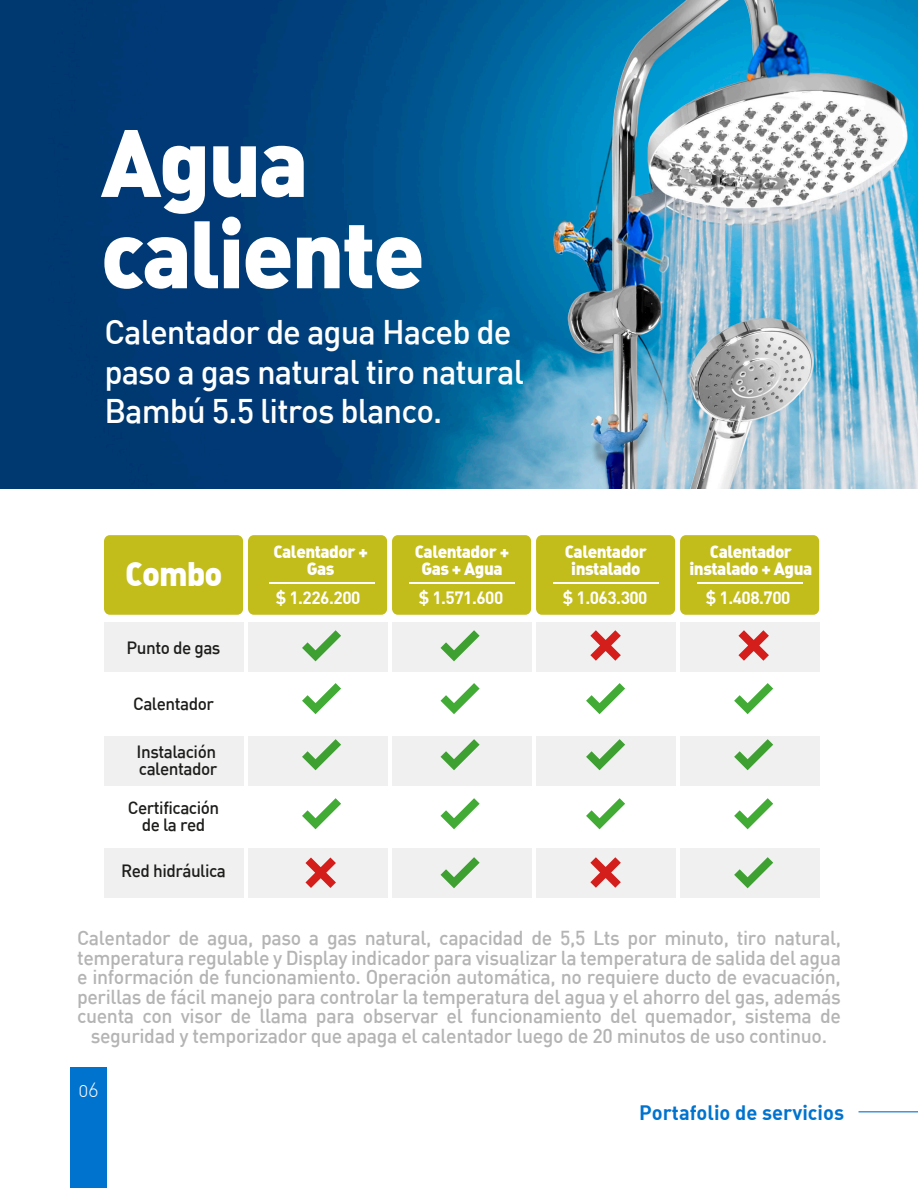
<style>
.page{position:relative;width:918px;height:1188px;background:#fff}
.page>*{position:absolute;margin:0;border:0;box-sizing:border-box;transform-origin:0 0}
.t1{font:94.05px/91.3px "DIN Black Alternate";letter-spacing:-.03em;color:#fff}
.t2{font:500 33.45px/39.6px "DIN";letter-spacing:-.03em;color:#fff}
.t3{font:33.3px "DIN Black Alternate";letter-spacing:-.03em;color:#fff}
.t4{font:20.4px "DIN Bold Alternate";color:#0073ce}
.t5{font:500 19.8px/19.5px "DIN";letter-spacing:-.02em;color:#b4b4b4;text-align:center}
.t6{font:19.65px "DIN Light Alternate";color:#fff}
.t7{font:17.4px/17px "DIN Black Alternate";letter-spacing:-.03em;color:#fff;text-align:center}
.t8{font:500 17.4px/17px "DIN";letter-spacing:-.03em;color:#1d1d1b}
.t9{font:17.4px "DIN Bold";letter-spacing:-.03em;color:#fff}
</style>
<div class="page">
<img style="left:0;top:0;width:918px;height:488px">
<div style="left:104px;top:622px;width:139px;height:50px;background:#f0f0f0"></div>
<div style="left:248px;top:535px;width:139px;height:80px;background:#c3bd1c;border-radius:6px"></div>
<div style="left:104px;top:535px;width:139px;height:80px;background:#c3bd1c;border-radius:6px"></div>
<div style="left:392px;top:535px;width:139px;height:80px;background:#c3bd1c;border-radius:6px"></div>
<div style="left:536px;top:535px;width:139px;height:80px;background:#c3bd1c;border-radius:6px"></div>
<div style="left:680px;top:535px;width:139px;height:80px;background:#c3bd1c;border-radius:6px"></div>
<div style="left:104px;top:736px;width:139px;height:49px;background:#f0f0f0"></div>
<div style="left:104px;top:848px;width:139px;height:49px;background:#f0f0f0"></div>
<div style="left:248px;top:622px;width:139px;height:50px;background:#f0f0f0"></div>
<div style="left:248px;top:736px;width:139px;height:49px;background:#f0f0f0"></div>
<div style="left:248px;top:848px;width:139px;height:49px;background:#f0f0f0"></div>
<div style="left:392px;top:622px;width:139px;height:50px;background:#f0f0f0"></div>
<div style="left:392px;top:736px;width:139px;height:49px;background:#f0f0f0"></div>
<div style="left:392px;top:848px;width:139px;height:49px;background:#f0f0f0"></div>
<div style="left:536px;top:622px;width:139px;height:50px;background:#f0f0f0"></div>
<div style="left:536px;top:736px;width:139px;height:49px;background:#f0f0f0"></div>
<div style="left:536px;top:848px;width:139px;height:49px;background:#f0f0f0"></div>
<div style="left:680px;top:622px;width:139px;height:50px;background:#f0f0f0"></div>
<div style="left:680px;top:736px;width:139px;height:49px;background:#f0f0f0"></div>
<div style="left:680px;top:848px;width:139px;height:49px;background:#f0f0f0"></div>
<hr style="left:269px;top:583px;width:105px;height:1px;background:#fff">
<hr style="left:409px;top:583px;width:105px;height:1px;background:#fff">
<hr style="left:553px;top:583px;width:105px;height:1px;background:#fff">
<hr style="left:697px;top:583px;width:105px;height:1px;background:#fff">
<hr style="left:859px;top:1111px;width:59px;height:1px;background:#0073ce">
<svg style="left:302px;top:630px;width:39px;height:31px"></svg>
<svg style="left:302px;top:683px;width:39px;height:31px"></svg>
<svg style="left:302px;top:739px;width:39px;height:31px"></svg>
<svg style="left:302px;top:798px;width:39px;height:31px"></svg>
<svg style="left:441px;top:630px;width:39px;height:31px"></svg>
<svg style="left:441px;top:683px;width:39px;height:31px"></svg>
<svg style="left:441px;top:739px;width:39px;height:31px"></svg>
<svg style="left:441px;top:798px;width:39px;height:31px"></svg>
<svg style="left:586px;top:683px;width:39px;height:31px"></svg>
<svg style="left:586px;top:739px;width:39px;height:31px"></svg>
<svg style="left:586px;top:798px;width:39px;height:31px"></svg>
<svg style="left:441px;top:857px;width:39px;height:31px"></svg>
<svg style="left:734px;top:683px;width:39px;height:31px"></svg>
<svg style="left:734px;top:739px;width:39px;height:31px"></svg>
<svg style="left:734px;top:798px;width:39px;height:31px"></svg>
<svg style="left:734px;top:857px;width:39px;height:31px"></svg>
<svg style="left:305px;top:858px;width:31px;height:30px"></svg>
<svg style="left:590px;top:630px;width:31px;height:31px"></svg>
<svg style="left:738px;top:630px;width:31px;height:31px"></svg>
<svg style="left:590px;top:857px;width:31px;height:31px"></svg>
<div style="left:71px;top:1068px;width:36px;height:120px;background:#0073ce"></div>
<h1 class="t1" style="left:101px;top:112px;width:326px">Agua caliente</h1>
<h2 class="t2" style="left:104px;top:311px;width:421px">Calentador de agua Haceb de paso a gas natural tiro natural<br>Bambú 5.5 litros blanco.</h2>
<h3 class="t3" style="left:125px;top:551px;width:99px">Combo</h3>
<p class="t8" style="left:127px;top:639px;width:95px">Punto de gas</p>
<p class="t8" style="left:133px;top:695px;width:82px">Calentador</p>
<p class="t8" style="left:137px;top:743px;width:82px">Instalación calentador</p>
<p class="t8" style="left:128px;top:798px;width:93px;text-align:center">Certificación de la red</p>
<p class="t8" style="left:121px;top:862px;width:107px">Red hidráulica</p>
<p class="t7" style="left:273px;top:542px;width:96px">Calentador +<br>Gas</p>
<p class="t9" style="left:276px;top:586px;width:86px">$ 1.226.200</p>
<p class="t9" style="left:419px;top:586px;width:86px">$ 1.571.600</p>
<p class="t9" style="left:563px;top:586px;width:86px">$ 1.063.300</p>
<p class="t9" style="left:706px;top:586px;width:86px">$ 1.408.700</p>
<p class="t7" style="left:415px;top:542px;width:96px">Calentador +<br>Gas + Agua</p>
<p class="t7" style="left:565px;top:542px;width:84px">Calentador instalado</p>
<p class="t7" style="left:690px;top:542px;width:124px">Calentador instalado + Agua</p>
<p class="t5" style="left:77px;top:928px;width:765px">Calentador de agua, paso a gas natural, capacidad de 5,5 Lts por minuto, tiro natural, temperatura regulable y Display indicador para visualizar la temperatura de salida del agua e información de funcionamiento. Operación automática, no requiere ducto de evacuación, perillas de fácil manejo para controlar la temperatura del agua y el ahorro del gas, además cuenta con visor de llama para observar el funcionamiento del quemador, sistema de seguridad y temporizador que apaga el calentador luego de 20 minutos de uso continuo.</p>
<p class="t6" style="left:78px;top:1078px;width:22px">06</p>
<p class="t4" style="left:639px;top:1099px;width:206px">Portafolio de servicios</p>
</div>
